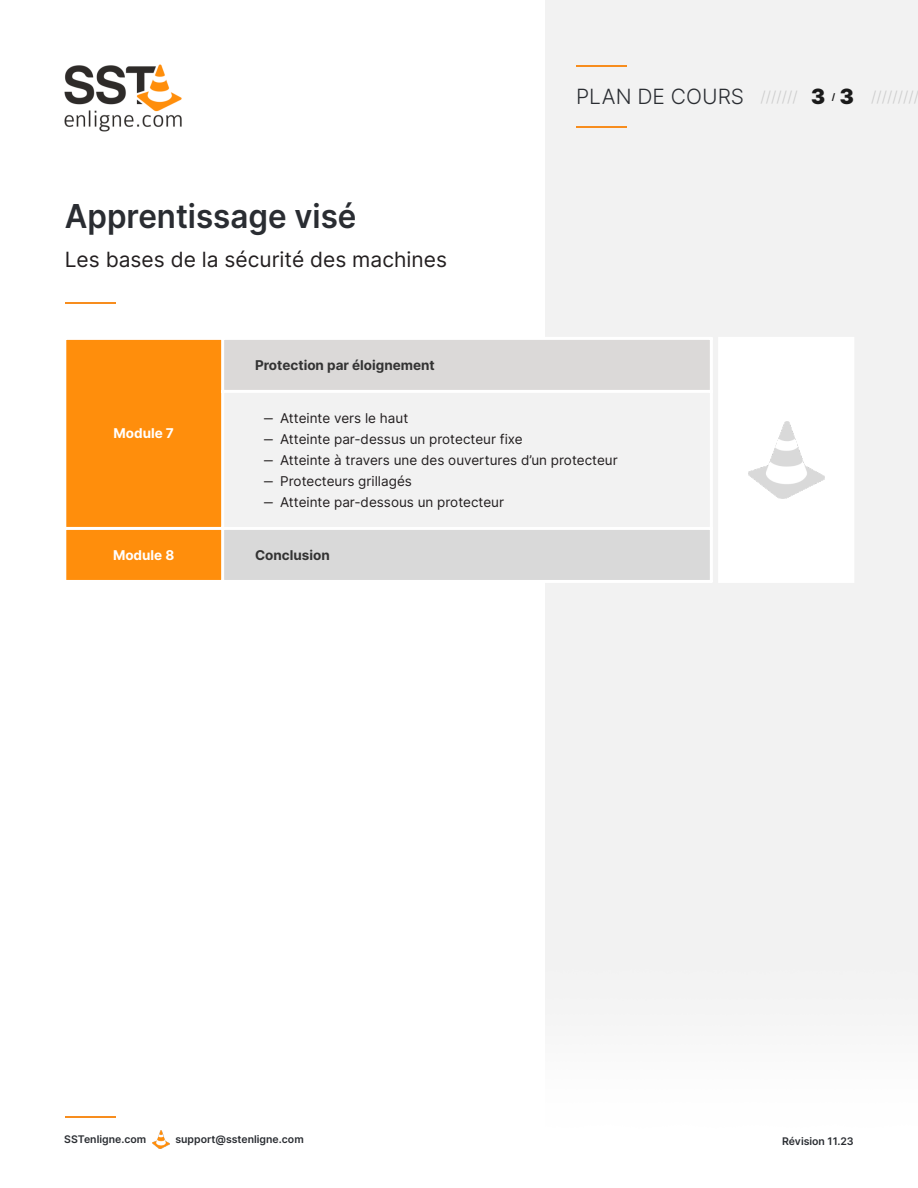
<style>
.page{position:relative;width:918px;height:1188px;background:#fff}
.page>*{position:absolute;margin:0;border:0;box-sizing:border-box;transform-origin:0 0}
.t1{font:600 33px "Inter";color:#2a2d32;scale:.95 1}
.t2{font:21px "Inter";color:#231f20}
.t3{font:300 21px "Inter";color:#2a2d32}
.t4{font:300 15px "Inter";color:#ccc}
.t5{font:13.5px/21px "Inter";color:#231f20}
.t6{font:700 13.5px "Inter";color:#333}
.t7{font:700 13.5px "Inter";color:#fff}
.t8{font:600 10.5px "Inter";color:#2a2d32}
.t9{font:700 9px "Inter";color:#1a1a1a}
.s1{font-weight:900;font-size:21px;color:#1a1a1a}
</style>
<div class="page">
<div style="left:545px;top:0;width:373px;height:1016px;background:#f2f2f2"></div>
<img style="left:64px;top:64px;width:118px;height:68px">
<hr style="left:65px;top:1116px;width:50px;height:1px;background:#f78d1e">
<img style="left:152px;top:1131px;width:18px;height:17px">
<hr style="left:576px;top:65px;width:50px;height:1px;background:#f78d1e">
<hr style="left:576px;top:126px;width:50px;height:1px;background:#f78d1e">
<div style="left:718px;top:337px;width:136px;height:246px;background:#fff"></div>
<hr style="left:65px;top:302px;width:50px;height:2px;background:#f78d1e">
<div style="left:65px;top:338px;width:158px;height:243px;background:#ff8e0c"></div>
<div style="left:223px;top:338px;width:488px;height:53px;background:#dbd9d8"></div>
<div style="left:223px;top:391px;width:488px;height:137px;background:#f2f2f2"></div>
<div style="left:223px;top:528px;width:488px;height:53px;background:#d9d9d9"></div>
<hr style="left:63px;top:338px;width:3px;height:243px;background:#fff">
<hr style="left:221px;top:338px;width:3px;height:243px;background:#fff">
<hr style="left:710px;top:338px;width:3px;height:243px;background:#fff">
<hr style="left:65px;top:337px;width:646px;height:3px;background:#fff">
<hr style="left:223px;top:390px;width:488px;height:3px;background:#fff">
<hr style="left:65px;top:527px;width:646px;height:3px;background:#fff">
<hr style="left:65px;top:580px;width:646px;height:3px;background:#fff">
<img style="left:748px;top:421px;width:76px;height:78px">
<h2 class="t3" style="left:576px;top:84px;width:170px">PLAN DE COURS</h2>
<p class="t4" style="left:761px;top:88px;width:66px">/////// <span class="s1">3</span></p>
<p class="t9" style="left:832px;top:91px;width:5px">/</p>
<p class="t4" style="left:840px;top:88px;width:81px"><span class="s1">3</span> /////////</p>
<h1 class="t1" style="left:65px;top:196px;width:309px">Apprentissage visé</h1>
<h2 class="t2" style="left:65px;top:247px;width:384px">Les bases de la sécurité des machines</h2>
<p class="t7" style="left:113px;top:425px;width:62px">Module 7</p>
<p class="t6" style="left:255px;top:357px;width:181px">Protection par éloignement</p>
<p class="t5" style="left:264px;top:407px;width:355px">‒ Atteinte vers le haut<br>‒ Atteinte par-dessus un protecteur fixe<br>‒ Atteinte à travers une des ouvertures d’un protecteur ‒ Protecteurs grillagés<br>‒ Atteinte par-dessous un protecteur</p>
<p class="t7" style="left:113px;top:547px;width:63px">Module 8</p>
<p class="t6" style="left:255px;top:547px;width:76px">Conclusion</p>
<p class="t8" style="left:64px;top:1132px;width:83px">SSTenligne.com</p>
<p class="t8" style="left:175px;top:1132px;width:130px">support@sstenligne.com</p>
<p class="t8" style="left:782px;top:1135px;width:73px">Révision 11.23</p>
</div>
